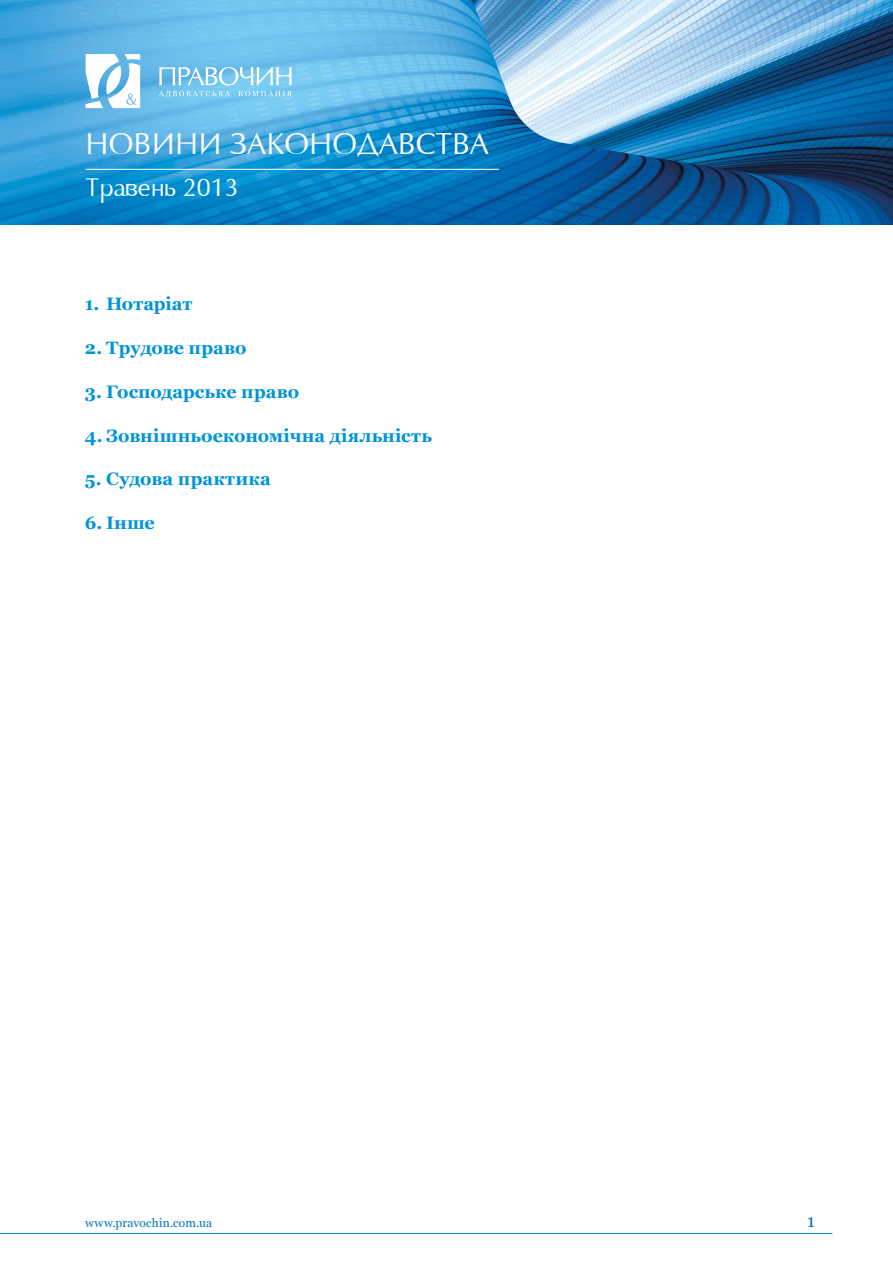
<style>
.page{position:relative;width:893px;height:1263px;background:#fff}
.page>*{position:absolute;margin:0;border:0;box-sizing:border-box;transform-origin:0 0}
.t1{font:28.5px "Opium";color:#fff}
.t2{font:24px "Opium";color:#fff}
.t3{font:700 18px "Georgia";color:#0094d9}
.t4{font:18px "Georgia";color:#0072bb}
.t5{font:12px "Georgia";letter-spacing:.015em;color:#0072bb}
</style>
<div class="page">
<img style="left:0;top:0;width:893px;height:224px">
<svg style="left:86px;top:54px;width:54px;height:54px"></svg>
<svg style="left:159px;top:67px;width:133px;height:30px;background:#91d1f1"></svg>
<hr style="left:86px;top:169px;width:413px;height:1px;background:#fff">
<hr style="left:0;top:1233px;width:832px;height:1px;background:#0094d9">
<h1 class="t1" style="left:86px;top:127px;width:405px">НОВИНИ ЗАКОНОДАВСТВА</h1>
<h2 class="t2" style="left:86px;top:174px;width:155px">Травень 2013</h2>
<p class="t3" style="left:85px;top:292px;width:109px">1. Нотаріат</p>
<p class="t3" style="left:85px;top:336px;width:163px">2. Трудове право</p>
<p class="t3" style="left:85px;top:380px;width:216px">3. Господарське право</p>
<p class="t3" style="left:85px;top:424px;width:349px">4. Зовнішньоекономічна діяльність</p>
<p class="t3" style="left:85px;top:467px;width:187px">5. Судова практика</p>
<p class="t3" style="left:85px;top:511px;width:71px">6. Інше</p>
<p class="t5" style="left:85px;top:1215px;width:129px">www.pravochin.com.ua</p>
<p class="t4" style="left:807px;top:1210px;width:9px">1</p>
</div>
